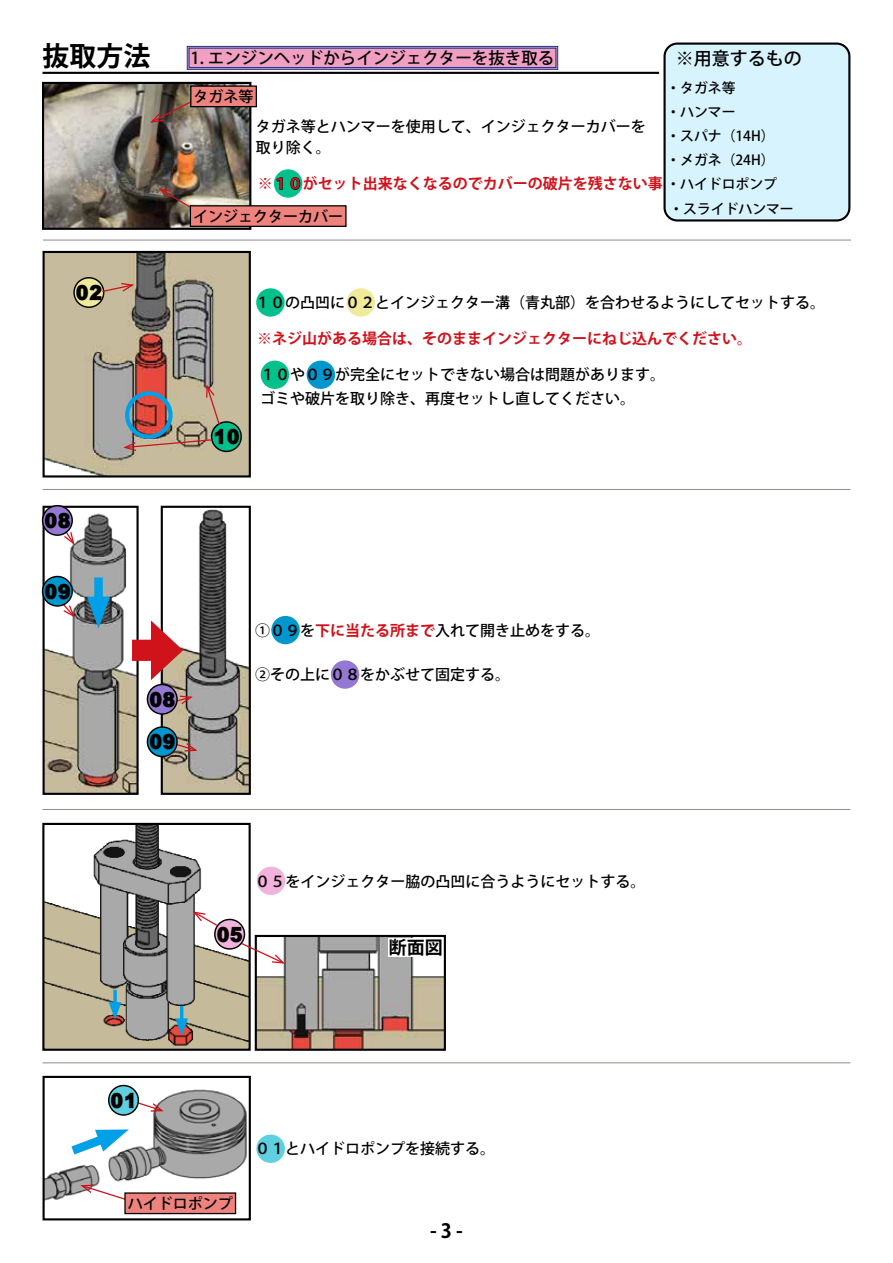
<style>
.page{position:relative;width:893px;height:1263px;background:#fff}
.page>*{position:absolute;margin:0;border:0;box-sizing:border-box;transform-origin:0 0}
.t1{font:700 27px "Koz Go Pro";color:#000}
.t2{font:21.6px "DHP Gothic EB WIN RKSJ H";color:#000}
.t3{font:700 19.5px "Koz Go Pro";color:#000}
.t4{font:500 18px "Koz Go Pro";color:#000}
.t5{font:700 18px "Koz Go Pro";color:#000}
.t6{font:500 16.5px "Koz Go Pro";color:#000}
.t7{font:500 15px/21px "Koz Go Pro";color:#000}
.t8{font:700 15px "Koz Go Pro";color:#d0121b}
.t9{font:500 13.8px/24.2px "Koz Go Pro";color:#000}
.s1{color:#000}
.s2{font-weight:500;font-size:13.8px;color:#000}
.s3{font-weight:700;color:#d0121b}
</style>
<div class="page">
<div style="left:274px;top:169px;width:28px;height:29px;background:#00c08b;border-radius:50%"></div>
<div style="left:256px;top:288px;width:29px;height:29px;background:#00c08b;border-radius:50%"></div>
<div style="left:347px;top:288px;width:28px;height:29px;background:#f0ea9b;border-radius:50%"></div>
<div style="left:261px;top:361px;width:28px;height:28px;background:#00c08b;border-radius:50%"></div>
<div style="left:307px;top:361px;width:28px;height:28px;background:#0097ce;border-radius:50%"></div>
<div style="left:271px;top:616px;width:29px;height:28px;background:#0097ce;border-radius:50%"></div>
<div style="left:331px;top:660px;width:28px;height:29px;background:#9578d3;border-radius:50%"></div>
<div style="left:257px;top:867px;width:28px;height:28px;background:#f3b2db;border-radius:50%"></div>
<div style="left:256px;top:1134px;width:29px;height:29px;background:#5fd0df;border-radius:50%"></div>
<hr style="left:43px;top:72px;width:616px;height:2px;background:#000">
<img style="left:45px;top:85px;width:203px;height:142px">
<div style="left:42px;top:82px;width:209px;height:148px;border:2px solid #000"></div>
<hr style="left:43px;top:240px;width:808px;height:1px;background:#958c87">
<svg style="left:149px;top:100px;width:45px;height:24px"></svg>
<svg style="left:157px;top:187px;width:40px;height:25px"></svg>
<img style="left:46px;top:254px;width:202px;height:220px">
<div style="left:43px;top:251px;width:208px;height:226px;border:2px solid #000"></div>
<div style="left:125px;top:391px;width:48px;height:48px;border:4px solid #00a0e9;border-radius:50%"></div>
<hr style="left:43px;top:489px;width:807px;height:1px;background:#958c87">
<img style="left:46px;top:509px;width:90px;height:283px">
<div style="left:43px;top:506px;width:96px;height:289px;border:2px solid #000"></div>
<img style="left:164px;top:509px;width:84px;height:283px">
<div style="left:161px;top:506px;width:90px;height:289px;border:2px solid #000"></div>
<div style="left:132px;top:640px;width:31px;height:21px;background:#d0121b"></div>
<svg style="left:151px;top:620px;width:32px;height:60px"></svg>
<div style="left:94px;top:577px;width:9px;height:33px;background:#00a0e9"></div>
<svg style="left:87px;top:597px;width:23px;height:31px"></svg>
<svg style="left:63px;top:530px;width:12px;height:16px"></svg>
<svg style="left:61px;top:602px;width:15px;height:17px"></svg>
<svg style="left:177px;top:695px;width:18px;height:10px"></svg>
<svg style="left:175px;top:742px;width:24px;height:10px"></svg>
<hr style="left:42px;top:809px;width:808px;height:1px;background:#958c87">
<img style="left:45px;top:826px;width:203px;height:222px">
<div style="left:42px;top:823px;width:209px;height:228px;border:2px solid #000"></div>
<svg style="left:113px;top:990px;width:4px;height:12px"></svg>
<svg style="left:109px;top:1002px;width:12px;height:18px"></svg>
<hr style="left:180px;top:1006px;width:3px;height:19px;background:#00a0e9">
<svg style="left:175px;top:1018px;width:13px;height:18px"></svg>
<img style="left:258px;top:938px;width:185px;height:110px">
<div style="left:255px;top:935px;width:191px;height:116px;border:2px solid #000"></div>
<svg style="left:240px;top:942px;width:47px;height:22px"></svg>
<hr style="left:43px;top:1062px;width:807px;height:1px;background:#958c87">
<img style="left:46px;top:1086px;width:201px;height:118px">
<div style="left:43px;top:1076px;width:208px;height:144px;border:2px solid #000"></div>
<svg style="left:62px;top:1125px;width:67px;height:36px"></svg>
<svg style="left:79px;top:1184px;width:48px;height:17px"></svg>
<svg style="left:137px;top:1101px;width:28px;height:11px"></svg>
<div style="left:665px;top:44px;width:184px;height:176px;background:#d7f3fd;border-radius:13px"></div>
<div style="left:663px;top:43px;width:187px;height:179px;border:2px solid #000;border-radius:13px"></div>
<svg style="left:187px;top:46px;width:371px;height:24px;background:#d492bb"></svg>
<div style="left:189px;top:48px;width:367px;height:20px;border:1px solid #0c3388"></div>
<div style="left:212px;top:422px;width:29px;height:29px;background:#00c08b;border-radius:50%"></div>
<div style="left:211px;top:421px;width:31px;height:31px;border:1px solid #000;border-radius:50%"></div>
<div style="left:74px;top:278px;width:30px;height:29px;background:#f0ea9b;border-radius:50%"></div>
<div style="left:73px;top:277px;width:31px;height:31px;border:1px solid #000;border-radius:50%"></div>
<div style="left:191px;top:86px;width:65px;height:21px;background:#ee827c"></div>
<div style="left:190px;top:85px;width:67px;height:22px;border:1px solid #000"></div>
<div style="left:190px;top:206px;width:156px;height:20px;background:#ee827c"></div>
<div style="left:190px;top:205px;width:157px;height:22px;border:1px solid #000"></div>
<svg style="left:101px;top:282px;width:35px;height:11px"></svg>
<svg style="left:205px;top:383px;width:16px;height:43px"></svg>
<svg style="left:121px;top:438px;width:93px;height:14px"></svg>
<div style="left:147px;top:727px;width:30px;height:29px;background:#0097ce;border-radius:50%"></div>
<div style="left:147px;top:726px;width:31px;height:31px;border:1px solid #000;border-radius:50%"></div>
<div style="left:147px;top:684px;width:30px;height:30px;background:#9578d3;border-radius:50%"></div>
<div style="left:147px;top:684px;width:31px;height:31px;border:1px solid #000;border-radius:50%"></div>
<div style="left:43px;top:506px;width:29px;height:29px;background:#9578d3;border-radius:50%"></div>
<div style="left:42px;top:505px;width:31px;height:31px;border:1px solid #000;border-radius:50%"></div>
<div style="left:43px;top:576px;width:29px;height:30px;background:#0097ce;border-radius:50%"></div>
<div style="left:42px;top:576px;width:31px;height:31px;border:1px solid #000;border-radius:50%"></div>
<div style="left:215px;top:919px;width:29px;height:30px;background:#f3b2db;border-radius:50%"></div>
<div style="left:214px;top:919px;width:31px;height:31px;border:1px solid #000;border-radius:50%"></div>
<div style="left:389px;top:938px;width:54px;height:18px;background:#fff"></div>
<svg style="left:191px;top:910px;width:28px;height:17px"></svg>
<div style="left:125px;top:1193px;width:111px;height:20px;background:#ee827c"></div>
<div style="left:124px;top:1192px;width:112px;height:22px;border:1px solid #000"></div>
<div style="left:109px;top:1085px;width:29px;height:30px;background:#5fd0df;border-radius:50%"></div>
<div style="left:108px;top:1085px;width:31px;height:31px;border:1px solid #000;border-radius:50%"></div>
<h1 class="t1" style="left:43px;top:39px;width:109px">抜取方法</h1>
<h2 class="t2" style="left:76px;top:282px;width:28px">02</h2>
<p class="t6" style="left:190px;top:48px;width:365px">1. エンジンヘッドからインジェクターを抜き取る</p>
<p class="t4" style="left:676px;top:47px;width:127px">※用意するもの</p>
<p class="t9" style="left:666px;top:76px;width:110px">・タガネ等<br>・ハンマー<br>・スパナ（14H(・メガネ（24H(</p>
<p class="t8" style="left:258px;top:174px;width:521px">※<span class="s1">１０</span>がセット出来なくなるのでカバーの破片を残さない事<span class="s2">・ハイドロポンプ</span></p>
<p class="t9" style="left:669px;top:197px;width:126px">・スライドハンマー</p>
<p class="t7" style="left:194px;top:87px;width:61px">タガネ等</p>
<p class="t7" style="left:256px;top:117px;width:392px">タガネ等とハンマーを使用して、インジェクターカバーを取り除く。</p>
<p class="t7" style="left:193px;top:207px;width:151px">インジェクターカバー</p>
<p class="t7" style="left:255px;top:293px;width:571px">１０の凸凹に０２とインジェクター溝（青丸部）を合わせるようにしてセットする。</p>
<p class="t8" style="left:257px;top:329px;width:496px">※ネジ山がある場合は、そのままインジェクターにねじ込んでください。</p>
<h2 class="t2" style="left:213px;top:426px;width:28px">10</h2>
<p class="t7" style="left:260px;top:364px;width:406px;line-height:24px">１０や０９が完全にセットできない場合は問題があります。ゴミや破片を取り除き、再度セットし直してください。</p>
<h2 class="t2" style="left:44px;top:510px;width:28px">08</h2>
<h2 class="t2" style="left:44px;top:580px;width:28px">09</h2>
<h2 class="t2" style="left:149px;top:688px;width:28px">08</h2>
<h2 class="t2" style="left:149px;top:731px;width:28px">09</h2>
<p class="t7" style="left:255px;top:620px;width:346px">①０９を<span class="s3">下に当たる所まで</span>入れて開き止めをする。</p>
<p class="t7" style="left:255px;top:665px;width:256px">②その上に０８をかぶせて固定する。</p>
<h2 class="t2" style="left:216px;top:923px;width:28px">05</h2>
<p class="t7" style="left:255px;top:871px;width:391px">０５をインジェクター脇の凸凹に合うようにセットする。</p>
<p class="t5" style="left:389px;top:936px;width:55px">断面図</p>
<h2 class="t2" style="left:110px;top:1089px;width:28px">01</h2>
<p class="t7" style="left:255px;top:1139px;width:241px">０１とハイドロポンプを接続する。</p>
<p class="t7" style="left:128px;top:1194px;width:106px">ハイドロポンプ</p>
<h3 class="t3" style="left:430px;top:1218px;width:34px">-3-</h3>
</div>
